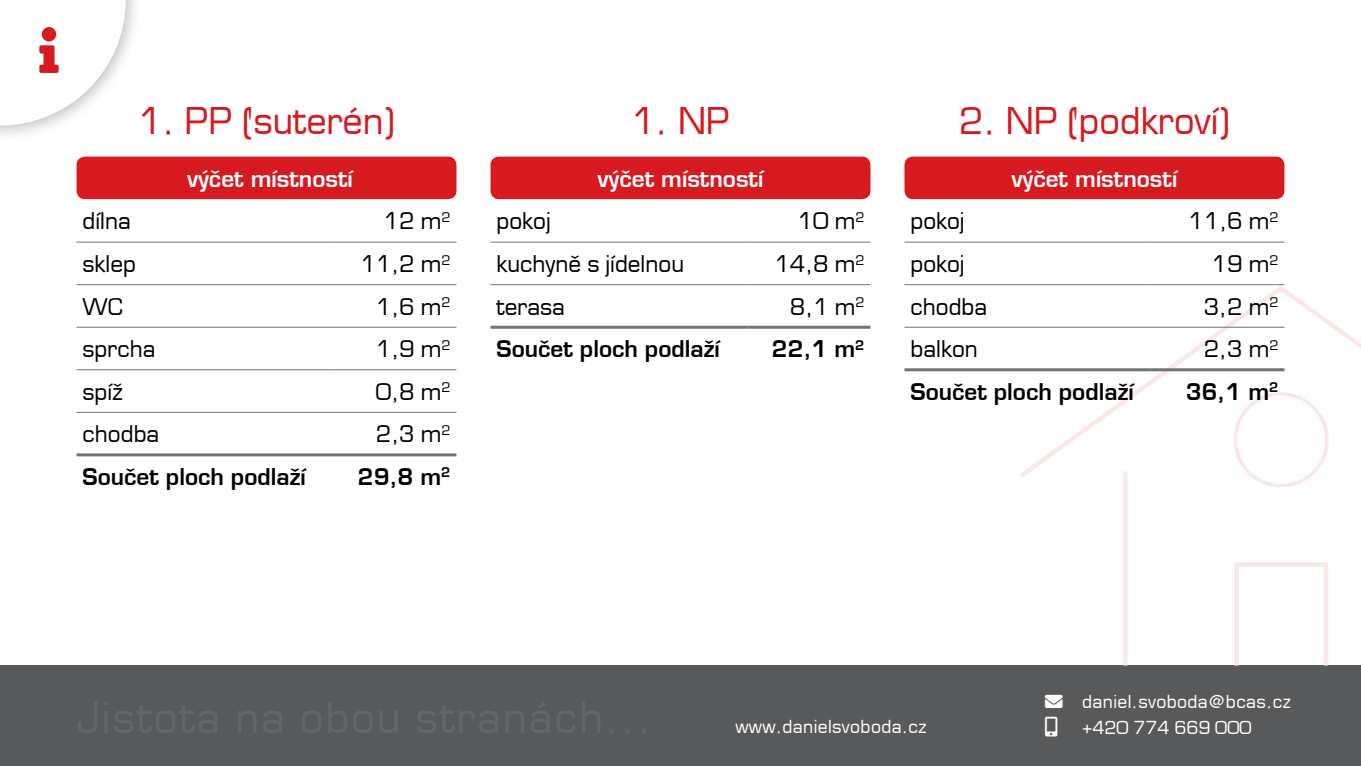
<style>
.page{position:relative;width:1361px;height:766px;background:#fff}
.page>*{position:absolute;margin:0;border:0;box-sizing:border-box;transform-origin:0 0}
.t1{font:36px "Euromode";color:#d71920}
.t2{font:22.5px "Euromode";color:#000}
.t3{font:700 22.5px "Euromode";color:#000}
.t4{font:700 22.5px "Euromode";color:#fff}
.t5{font:17.55px/26.2px "Euromode CE";letter-spacing:.02em;color:#fff;text-align:center}
</style>
<div class="page">
<div style="left:0;top:665px;width:1361px;height:100px;background:#58595b"></div>
<div style="left:904px;top:156px;width:380px;height:43px;background:#d71920;border-radius:9px"></div>
<div style="left:490px;top:156px;width:380px;height:43px;background:#d71920;border-radius:9px"></div>
<div style="left:77px;top:156px;width:379px;height:43px;background:#d71920;border-radius:9px"></div>
<svg style="left:1123px;top:477px;width:4px;height:188px"></svg>
<svg style="left:1234px;top:562px;width:94px;height:103px"></svg>
<svg style="left:1252px;top:477px;width:58px;height:10px"></svg>
<svg style="left:1020px;top:286px;width:341px;height:191px"></svg>
<hr style="left:77px;top:242px;width:259px;height:1px;background:#6f7475">
<hr style="left:336px;top:242px;width:120px;height:1px;background:#6f7475">
<hr style="left:77px;top:284px;width:259px;height:1px;background:#6f7475">
<hr style="left:336px;top:284px;width:120px;height:1px;background:#6f7475">
<hr style="left:77px;top:327px;width:259px;height:1px;background:#6f7475">
<hr style="left:336px;top:327px;width:120px;height:1px;background:#6f7475">
<hr style="left:77px;top:369px;width:259px;height:1px;background:#6f7475">
<hr style="left:336px;top:369px;width:120px;height:1px;background:#6f7475">
<hr style="left:77px;top:412px;width:259px;height:1px;background:#6f7475">
<hr style="left:336px;top:412px;width:120px;height:1px;background:#6f7475">
<hr style="left:77px;top:453px;width:259px;height:3px;background:#6f7475">
<hr style="left:336px;top:453px;width:120px;height:3px;background:#6f7475">
<hr style="left:490px;top:242px;width:258px;height:1px;background:#6f7475">
<hr style="left:748px;top:242px;width:122px;height:1px;background:#6f7475">
<hr style="left:490px;top:284px;width:258px;height:1px;background:#6f7475">
<hr style="left:748px;top:284px;width:122px;height:1px;background:#6f7475">
<hr style="left:490px;top:325px;width:258px;height:3px;background:#6f7475">
<hr style="left:748px;top:325px;width:122px;height:3px;background:#6f7475">
<hr style="left:904px;top:368px;width:246px;height:3px;background:#6f7475">
<hr style="left:1150px;top:368px;width:134px;height:3px;background:#6f7475">
<hr style="left:904px;top:242px;width:246px;height:1px;background:#6f7475">
<hr style="left:1150px;top:242px;width:134px;height:1px;background:#6f7475">
<hr style="left:904px;top:284px;width:246px;height:1px;background:#6f7475">
<hr style="left:1150px;top:284px;width:134px;height:1px;background:#6f7475">
<hr style="left:904px;top:327px;width:246px;height:1px;background:#6f7475">
<hr style="left:1150px;top:327px;width:134px;height:1px;background:#6f7475">
<div style="left:0;top:0;width:143px;height:143px;background:#000;opacity:.25"></div>
<svg style="left:0;top:0;width:126px;height:125px"></svg>
<h1 class="t1" style="left:138px;top:99px;width:259px">1. PP (suterén)</h1>
<p class="t4" style="left:187px;top:165px;width:167px">výčet místností</p>
<p class="t2" style="left:83px;top:208px;width:50px">dílna</p>
<p class="t2" style="left:384px;top:208px;width:68px">12 m<sup>2</sup></p>
<p class="t2" style="left:83px;top:250px;width:55px">sklep</p>
<p class="t2" style="left:360px;top:250px;width:92px">11,2 m<sup>2</sup></p>
<p class="t2" style="left:83px;top:293px;width:40px">WC</p>
<p class="t2" style="left:376px;top:293px;width:76px">1,6 m<sup>2</sup></p>
<p class="t2" style="left:83px;top:335px;width:75px">sprcha</p>
<p class="t2" style="left:376px;top:335px;width:76px">1,9 m<sup>2</sup></p>
<p class="t2" style="left:83px;top:378px;width:41px">spíž</p>
<p class="t2" style="left:376px;top:378px;width:76px">0,8 m<sup>2</sup></p>
<p class="t2" style="left:83px;top:420px;width:78px">chodba</p>
<p class="t2" style="left:376px;top:420px;width:76px">2,3 m<sup>2</sup></p>
<p class="t3" style="left:83px;top:462px;width:225px">Součet ploch podlaží</p>
<p class="t3" style="left:358px;top:462px;width:94px">29,8 m<sup>2</sup></p>
<h1 class="t1" style="left:631px;top:99px;width:100px">1. NP</h1>
<p class="t4" style="left:597px;top:165px;width:167px">výčet místností</p>
<p class="t2" style="left:496px;top:208px;width:56px">pokoj</p>
<p class="t2" style="left:797px;top:208px;width:68px">10 m<sup>2</sup></p>
<p class="t2" style="left:496px;top:250px;width:189px">kuchyně s jídelnou</p>
<p class="t2" style="left:774px;top:250px;width:92px">14,8 m<sup>2</sup></p>
<p class="t2" style="left:496px;top:293px;width:70px">terasa</p>
<p class="t2" style="left:790px;top:293px;width:76px">8,1 m<sup>2</sup></p>
<p class="t3" style="left:496px;top:335px;width:225px">Součet ploch podlaží</p>
<p class="t3" style="left:772px;top:335px;width:94px">22,1 m<sup>2</sup></p>
<h1 class="t1" style="left:959px;top:99px;width:272px">2. NP (podkroví)</h1>
<p class="t4" style="left:1011px;top:165px;width:167px">výčet místností</p>
<p class="t2" style="left:910px;top:208px;width:56px">pokoj</p>
<p class="t2" style="left:1188px;top:208px;width:92px">11,6 m<sup>2</sup></p>
<p class="t2" style="left:910px;top:250px;width:56px">pokoj</p>
<p class="t2" style="left:1211px;top:250px;width:68px">19 m<sup>2</sup></p>
<p class="t2" style="left:910px;top:293px;width:78px">chodba</p>
<p class="t2" style="left:1203px;top:293px;width:76px">3,2 m<sup>2</sup></p>
<p class="t2" style="left:910px;top:335px;width:69px">balkon</p>
<p class="t2" style="left:1203px;top:335px;width:76px">2,3 m<sup>2</sup></p>
<p class="t3" style="left:910px;top:377px;width:225px">Součet ploch podlaží</p>
<p class="t3" style="left:1186px;top:377px;width:94px">36,1 m<sup>2</sup></p>
<p class="t5" style="left:735px;top:713px;width:192px">www.danielsvoboda.cz</p>
<p class="t5" style="left:1045px;top:688px;width:247px">→ daniel.svoboda@bcas.cz +420 774 669 000</p>
</div>
